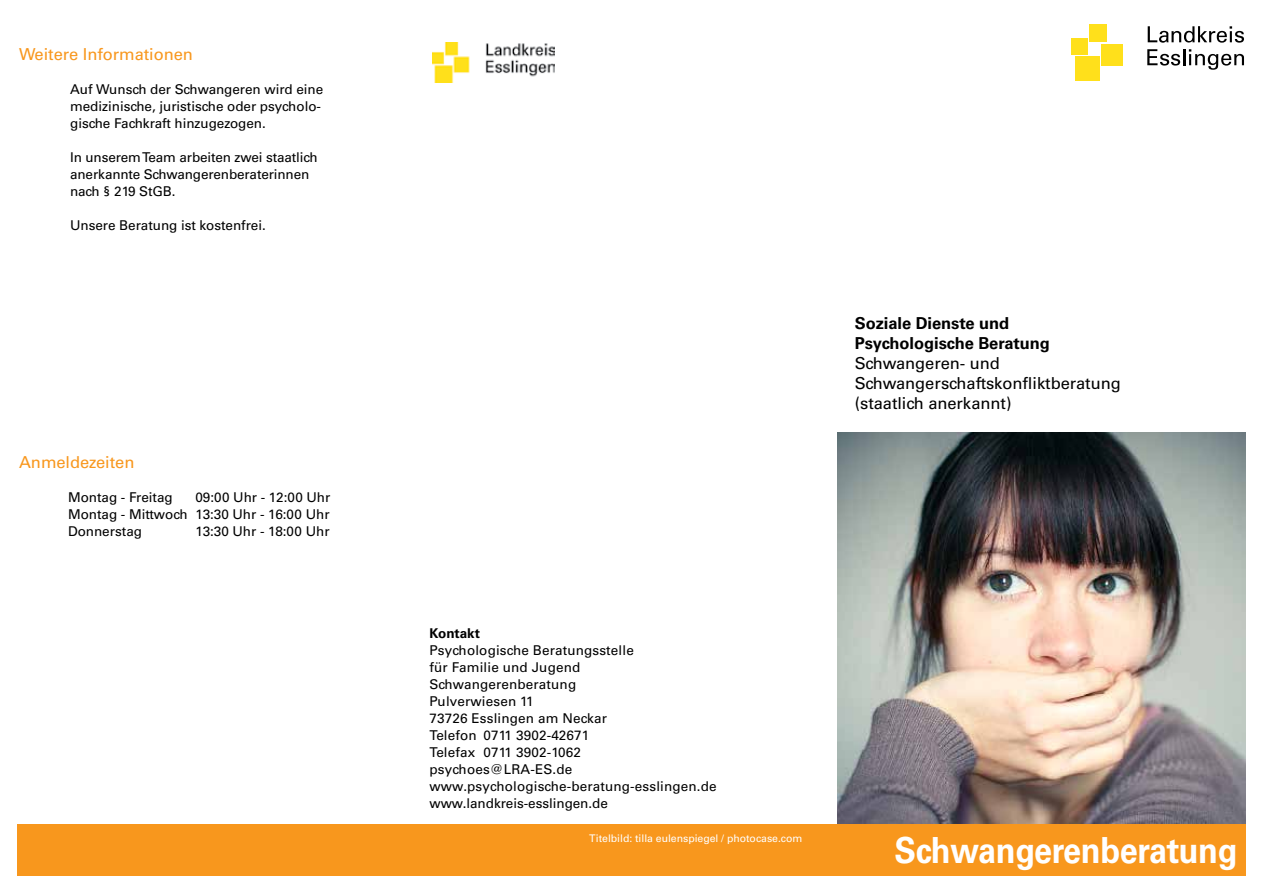
<style>
.page{position:relative;width:1263px;height:893px;background:#fff}
.page>*{position:absolute;margin:0;border:0;box-sizing:border-box;transform-origin:0 0}
.t1{font:700 36px "Univers LT Std";letter-spacing:-.01em;color:#fff;scale:.9 1}
.t2{font:16.5px/19.8px "Univers LT Std";letter-spacing:-.005em;color:#000}
.t3{font:700 16.5px/19.8px "Univers LT Std";letter-spacing:-.005em;color:#000}
.t4{font:16.5px "Univers LT Std";letter-spacing:-.005em;color:#f8971d}
.t5{font:13.5px/17px "Univers LT Std";letter-spacing:-.005em;color:#000}
.t6{font:700 13.5px "Univers LT Std";letter-spacing:-.005em;color:#000}
.t7{font:10.5px "Univers LT Std";letter-spacing:-.005em;color:#fff}
</style>
<div class="page">
<div style="left:17px;top:825px;width:1229px;height:51px;background:#f8971d"></div>
<img style="left:838px;top:432px;width:408px;height:392px">
<div style="left:1072px;top:38px;width:16px;height:16px;background:#ffe01b"></div>
<div style="left:1075px;top:56px;width:25px;height:25px;background:#ffe01b"></div>
<div style="left:1101px;top:44px;width:22px;height:21px;background:#ffe01b"></div>
<div style="left:1089px;top:24px;width:18px;height:18px;background:#ffe01b"></div>
<svg style="left:1148px;top:26px;width:96px;height:17px"></svg>
<svg style="left:1147px;top:49px;width:97px;height:21px"></svg>
<img style="left:432px;top:43px;width:123px;height:39px">
<p class="t4" style="left:19px;top:44px;width:175px">Weitere Informationen</p>
<p class="t5" style="left:70px;top:80px;width:255px">Auf Wunsch der Schwangeren wird eine medizinische, juristische oder psycholo&shy;gische Fachkraft hinzugezogen.</p>
<p class="t5" style="left:70px;top:148px;width:249px">In unserem Team arbeiten zwei staatlich anerkannte Schwangerenberaterinnen nach § 219 StGB.</p>
<p class="t5" style="left:70px;top:216px;width:197px">Unsere Beratung ist kostenfrei.</p>
<p class="t4" style="left:19px;top:452px;width:117px">Anmeldezeiten</p>
<p class="t5" style="left:68px;top:489px;width:264px;text-align:justify;text-indent:127px">09:00 Uhr - 12:00 Uhr Montag - Mittwoch 13:30 Uhr - 16:00 Uhr Donnerstag</p>
<p class="t5" style="left:68px;top:489px;width:106px">Montag - Freitag</p>
<p class="t5" style="left:196px;top:523px;width:136px">13:30 Uhr - 18:00 Uhr</p>
<p class="t3" style="left:855px;top:314px;width:197px">Soziale Dienste und<br>Psychologische Beratung</p>
<p class="t2" style="left:855px;top:353px;width:268px">Schwangeren- und<br>Schwangerschaftskonfliktberatung (staatlich anerkannt)</p>
<p class="t6" style="left:429px;top:625px;width:52px">Kontakt</p>
<p class="t5" style="left:429px;top:642px;width:289px">Psychologische Beratungsstelle<br>für Familie und Jugend<br>Schwangerenberatung<br>Pulverwiesen 11<br>73726 Esslingen am Neckar<br>Telefon 0711 3902-42671<br>Telefax 0711 3902-1062 psychoes@LRA-ES.de www.psychologische-beratung-esslingen.de www.landkreis-esslingen.de</p>
<p class="t7" style="left:589px;top:832px;width:215px">Titelbild: tilla eulenspiegel / photocase.com</p>
<h1 class="t1" style="left:894px;top:829px;width:383px">Schwangerenberatung</h1>
</div>
